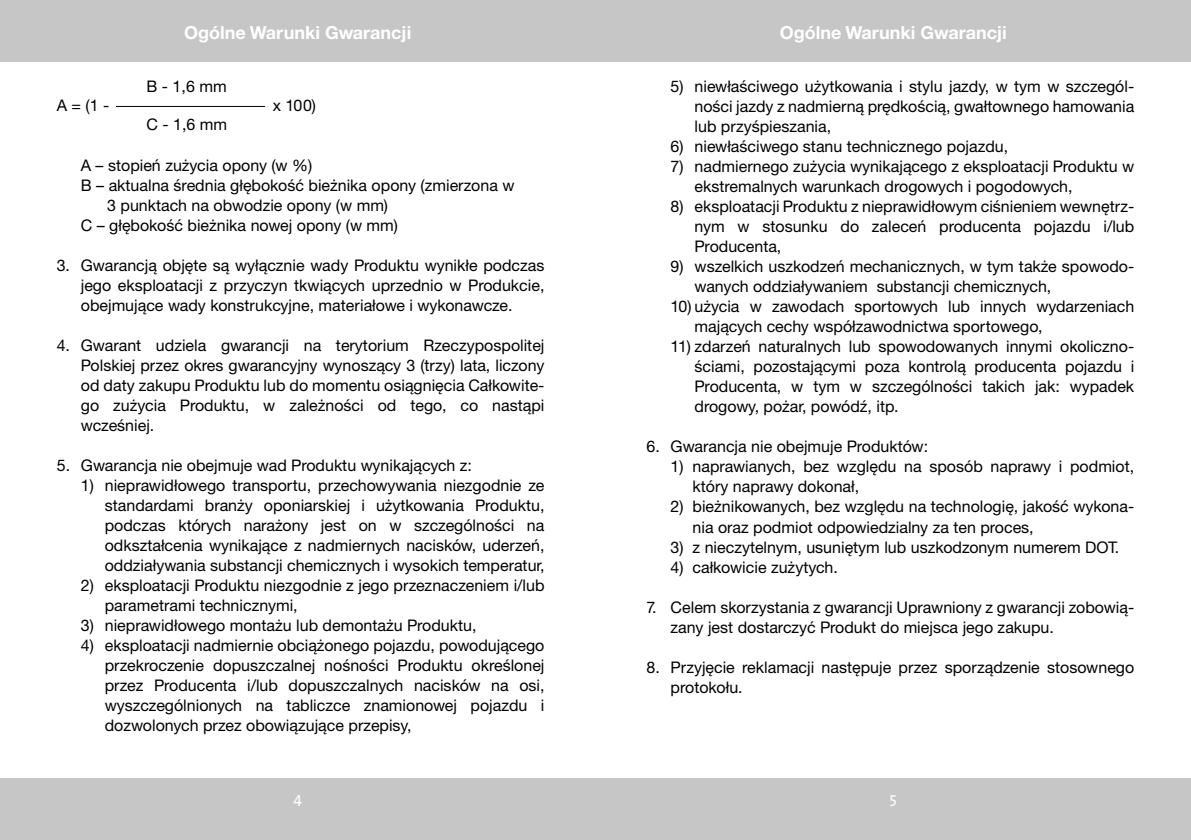
<style>
.page{position:relative;width:1191px;height:840px;background:#fff}
.page>*{position:absolute;margin:0;border:0;box-sizing:border-box;transform-origin:0 0}
.t1{font:700 18px "Helvetica Neue CE";color:#fff}
.t2{font:16px/20px "Helvetica Neue CE";color:#000}
.t3{font:16px "The Sans Caps";color:#fff}
</style>
<div class="page">
<div style="left:0;top:777px;width:595px;height:62px;background:#c6c6c6"></div>
<div style="left:0;top:0;width:595px;height:62px;background:#c6c6c6"></div>
<div style="left:595px;top:777px;width:596px;height:62px;background:#c6c6c6"></div>
<div style="left:595px;top:0;width:596px;height:62px;background:#c6c6c6"></div>
<hr style="left:116px;top:106px;width:149px;height:1px;background:#000">
<p class="t1" style="left:184px;top:22px;width:229px">Ogólne Warunki Gwarancji</p>
<p class="t2" style="left:147px;top:76px;width:82px">B - 1,6 mm</p>
<p class="t2" style="left:57px;top:96px;width:54px">A = (1 -</p>
<p class="t2" style="left:273px;top:96px;width:45px">x 100)</p>
<p class="t2" style="left:147px;top:115px;width:82px">C - 1,6 mm</p>
<p class="t2" style="left:81px;top:155px;width:233px">A – stopień zużycia opony (w %)</p>
<p class="t2" style="left:81px;top:175px;width:435px">B – aktualna średnia głębokość bieżnika opony (zmierzona w</p>
<p class="t2" style="left:107px;top:195px;width:282px">3 punktach na obwodzie opony (w mm)</p>
<p class="t2" style="left:81px;top:215px;width:319px">C – głębokość bieżnika nowej opony (w mm)</p>
<p class="t2" style="left:81px;top:255px;width:465px;text-align:justify;text-indent:-24px">3. Gwarancją objęte są wyłącznie wady Produktu wynikłe podczas jego eksploatacji z przyczyn tkwiących uprzednio w Produkcie, obejmujące wady konstrukcyjne, materiałowe i wykonawcze.</p>
<p class="t2" style="left:81px;top:335px;width:465px;text-align:justify;text-indent:-24px">4. Gwarant udziela gwarancji na terytorium Rzeczypospolitej Polskiej przez okres gwarancyjny wynoszący 3 (trzy) lata, liczony od daty zakupu Produktu lub do momentu osiągnięcia Całkowite&shy;go zużycia Produktu, w zależności od tego, co nastąpi wcześniej.</p>
<p class="t2" style="left:57px;top:455px;width:417px">5. Gwarancja nie obejmuje wad Produktu wynikających z:</p>
<p class="t2" style="left:105px;top:475px;width:441px;text-align:justify;text-indent:-24px">1) nieprawidłowego transportu, przechowywania niezgodnie ze standardami branży oponiarskiej i użytkowania Produktu, podczas których narażony jest on w szczególności na odkształcenia wynikające z nadmiernych nacisków, uderzeń, oddziaływania substancji chemicznych i wysokich temperatur,</p>
<p class="t2" style="left:105px;top:575px;width:441px;text-indent:-24px">2) eksploatacji Produktu niezgodnie z jego przeznaczeniem i/lub parametrami technicznymi,</p>
<p class="t2" style="left:81px;top:615px;width:397px">3) nieprawidłowego montażu lub demontażu Produktu,</p>
<p class="t2" style="left:105px;top:635px;width:441px;text-align:justify;text-indent:-24px">4) eksploatacji nadmiernie obciążonego pojazdu, powodującego przekroczenie dopuszczalnej nośności Produktu określonej przez Producenta i/lub dopuszczalnych nacisków na osi, wyszczególnionych na tabliczce znamionowej pojazdu i dozwolonych przez obowiązujące przepisy,</p>
<p class="t3" style="left:293px;top:787px;width:10px">4</p>
<p class="t1" style="left:779px;top:22px;width:229px">Ogólne Warunki Gwarancji</p>
<p class="t2" style="left:694px;top:76px;width:441px;text-align:justify;text-indent:-24px">5) niewłaściwego użytkowania i stylu jazdy, w tym w szczegól&shy;ności jazdy z nadmierną prędkością, gwałtownego hamowania lub przyśpieszania,</p>
<p class="t2" style="left:670px;top:136px;width:339px">6) niewłaściwego stanu technicznego pojazdu,</p>
<p class="t2" style="left:694px;top:156px;width:441px;text-indent:-24px">7) nadmiernego zużycia wynikającego z eksploatacji Produktu w ekstremalnych warunkach drogowych i pogodowych,</p>
<p class="t2" style="left:694px;top:196px;width:441px;text-align:justify;text-indent:-24px">8) eksploatacji Produktu z nieprawidłowym ciśnieniem wewnętrz&shy;nym w stosunku do zaleceń producenta pojazdu i/lub Producenta,</p>
<p class="t2" style="left:694px;top:256px;width:441px;text-indent:-24px">9) wszelkich uszkodzeń mechanicznych, w tym także spowodo&shy;wanych oddziaływaniem substancji chemicznych,</p>
<p class="t2" style="left:694px;top:296px;width:441px;text-indent:-24px">10) użycia w zawodach sportowych lub innych wydarzeniach mających cechy współzawodnictwa sportowego,</p>
<p class="t2" style="left:694px;top:336px;width:441px;text-align:justify;text-indent:-24px">11) zdarzeń naturalnych lub spowodowanych innymi okoliczno&shy;ściami, pozostającymi poza kontrolą producenta pojazdu i Producenta, w tym w szczególności takich jak: wypadek drogowy, pożar, powódź, itp.</p>
<p class="t2" style="left:646px;top:436px;width:283px">6. Gwarancja nie obejmuje Produktów:</p>
<p class="t2" style="left:692px;top:456px;width:443px;text-indent:-22px">1) naprawianych, bez względu na sposób naprawy i podmiot, który naprawy dokonał,</p>
<p class="t2" style="left:692px;top:496px;width:443px;text-indent:-22px">2) bieżnikowanych, bez względu na technologię, jakość wykona&shy;nia oraz podmiot odpowiedzialny za ten proces,</p>
<p class="t2" style="left:670px;top:536px;width:450px">3) z nieczytelnym, usuniętym lub uszkodzonym numerem DOT.</p>
<p class="t2" style="left:670px;top:556px;width:169px">4) całkowicie zużytych.</p>
<p class="t2" style="left:670px;top:596px;width:465px;text-indent:-24px">7. Celem skorzystania z gwarancji Uprawniony z gwarancji zobowią&shy;zany jest dostarczyć Produkt do miejsca jego zakupu.</p>
<p class="t2" style="left:670px;top:656px;width:465px;text-indent:-24px">8. Przyjęcie reklamacji następuje przez sporządzenie stosownego protokołu.</p>
<p class="t3" style="left:889px;top:787px;width:9px">5</p>
</div>
